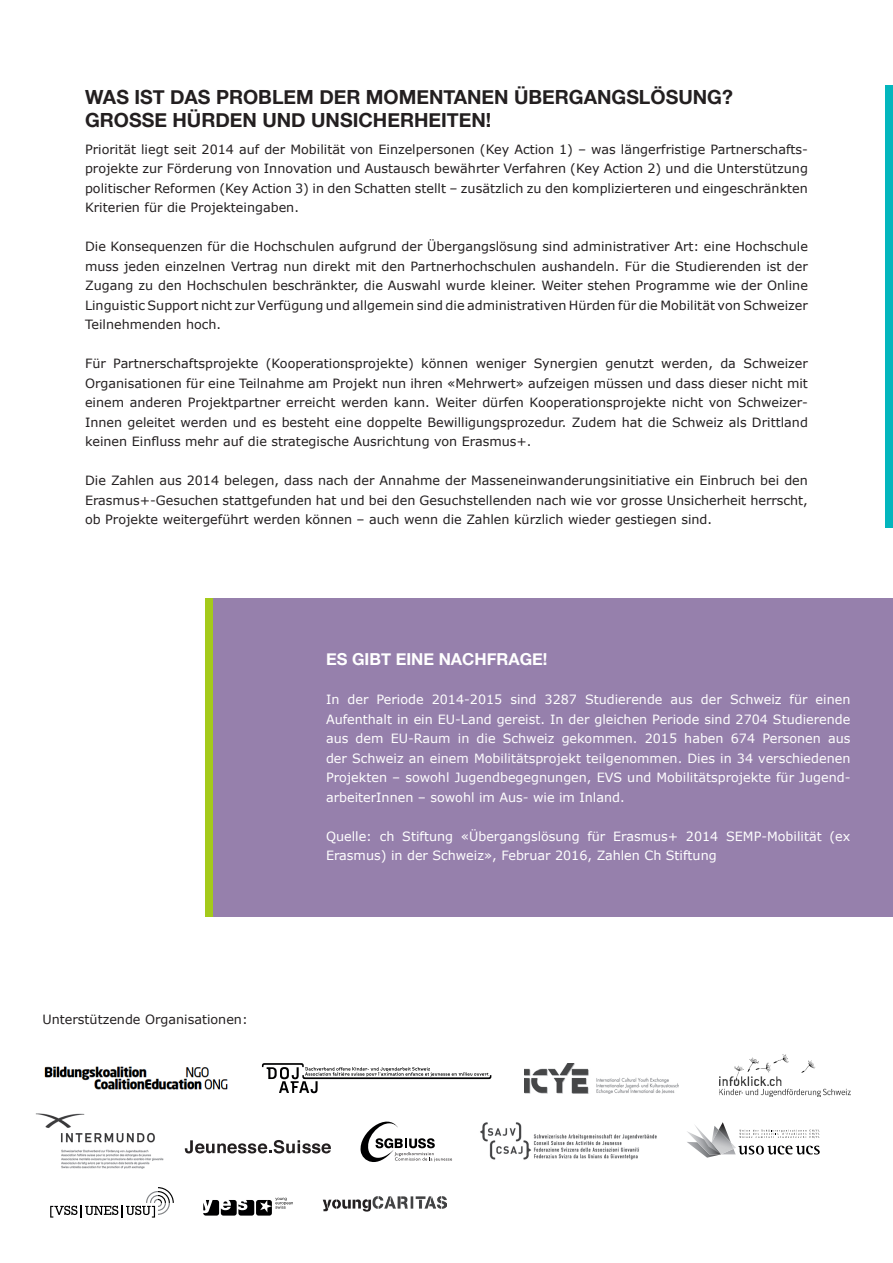
<style>
.page{position:relative;width:893px;height:1263px;background:#fff}
.page>*{position:absolute;margin:0;border:0;box-sizing:border-box;transform-origin:0 0}
.t1{font:700 19.5px/22.5px "Helvetica Neue";color:#231f20}
.t2{font:700 16.5px "Helvetica Neue";color:#fff}
.t3{font:12.75px/19.5px "Verdana";color:#231f20;text-align:justify}
.t4{font:12.75px/19.5px "Verdana";color:#fff;text-align:justify}
</style>
<div class="page">
<div style="left:206px;top:598px;width:687px;height:318px;background:#9680ac"></div>
<div style="left:206px;top:598px;width:7px;height:318px;background:#a4ca1b"></div>
<div style="left:886px;top:85px;width:7px;height:442px;background:#03b6bd"></div>
<img style="left:44px;top:1066px;width:184px;height:24px">
<svg style="left:262px;top:1063px;width:229px;height:30px"></svg>
<img style="left:524px;top:1064px;width:155px;height:29px">
<img style="left:35px;top:1113px;width:129px;height:56px">
<svg style="left:360px;top:1121px;width:92px;height:41px"></svg>
<img style="left:480px;top:1122px;width:177px;height:38px">
<svg style="left:687px;top:1122px;width:133px;height:36px"></svg>
<svg style="left:50px;top:1187px;width:124px;height:31px"></svg>
<svg style="left:203px;top:1198px;width:90px;height:17px"></svg>
<img style="left:720px;top:1054px;width:130px;height:42px">
<img style="left:323px;top:1196px;width:124px;height:15px">
<svg style="left:185px;top:1140px;width:146px;height:13px"></svg>
<h1 class="t1" style="left:85px;top:86px;width:649px">WAS IST DAS PROBLEM DER MOMENTANEN ÜBERGANGSLÖSUNG?<br>GROSSE HÜRDEN UND UNSICHERHEITEN!</h1>
<p class="t3" style="left:85px;top:139px;width:724px">Priorität liegt seit 2014 auf der Mobilität von Einzelpersonen (Key Action 1) – was längerfristige Partnerschafts&shy;projekte zur Förderung von Innovation und Austausch bewährter Verfahren (Key Action 2) und die Unterstützung politischer Reformen (Key Action 3) in den Schatten stellt – zusätzlich zu den komplizierteren und eingeschränkten Kriterien für die Projekteingaben.</p>
<p class="t3" style="left:85px;top:237px;width:724px">Die Konsequenzen für die Hochschulen aufgrund der Übergangslösung sind administrativer Art: eine Hochschule muss jeden einzelnen Vertrag nun direkt mit den Partnerhochschulen aushandeln. Für die Studierenden ist der Zugang zu den Hochschulen beschränkter, die Auswahl wurde kleiner. Weiter stehen Programme wie der Online Linguistic Support nicht zur Verfügung und allgemein sind die administrativen Hürden für die Mobilität von Schweizer Teilnehmenden hoch.</p>
<p class="t3" style="left:85px;top:354px;width:724px">Für Partnerschaftsprojekte (Kooperationsprojekte) können weniger Synergien genutzt werden, da Schweizer Organisationen für eine Teilnahme am Projekt nun ihren «Mehrwert» aufzeigen müssen und dass dieser nicht mit einem anderen Projektpartner erreicht werden kann. Weiter dürfen Kooperationsprojekte nicht von Schweizer-Innen geleitet werden und es besteht eine doppelte Bewilligungsprozedur. Zudem hat die Schweiz als Drittland keinen Einfluss mehr auf die strategische Ausrichtung von Erasmus+.</p>
<p class="t3" style="left:85px;top:471px;width:724px">Die Zahlen aus 2014 belegen, dass nach der Annahme der Masseneinwanderungsinitiative ein Einbruch bei den Erasmus+-Gesuchen stattgefunden hat und bei den Gesuchstellenden nach wie vor grosse Unsicherheit herrscht, ob Projekte weitergeführt werden können – auch wenn die Zahlen kürzlich wieder gestiegen sind.</p>
<p class="t3" style="left:43px;top:1010px;width:207px">Unterstützende Organisationen:</p>
<p class="t2" style="left:326px;top:646px;width:223px">ES GIBT EINE NACHFRAGE!</p>
<p class="t4" style="left:326px;top:690px;width:526px">In der Periode 2014-2015 sind 3287 Studierende aus der Schweiz für einen Aufenthalt in ein EU-Land gereist. In der gleichen Periode sind 2704 Studierende aus dem EU-Raum in die Schweiz gekommen. 2015 haben 674 Personen aus der Schweiz an einem Mobilitätsprojekt teilgenommen. Dies in 34 verschiedenen Projekten – sowohl Jugendbegegnungen, EVS und Mobilitätsprojekte für Jugend&shy;arbeiterInnen – sowohl im Aus- wie im Inland.</p>
<p class="t4" style="left:326px;top:826px;width:526px">Quelle: ch Stiftung «Übergangslösung für Erasmus+ 2014 SEMP-Mobilität (ex<br>Erasmus) in der Schweiz», Februar 2016, Zahlen Ch Stiftung</p>
</div>
